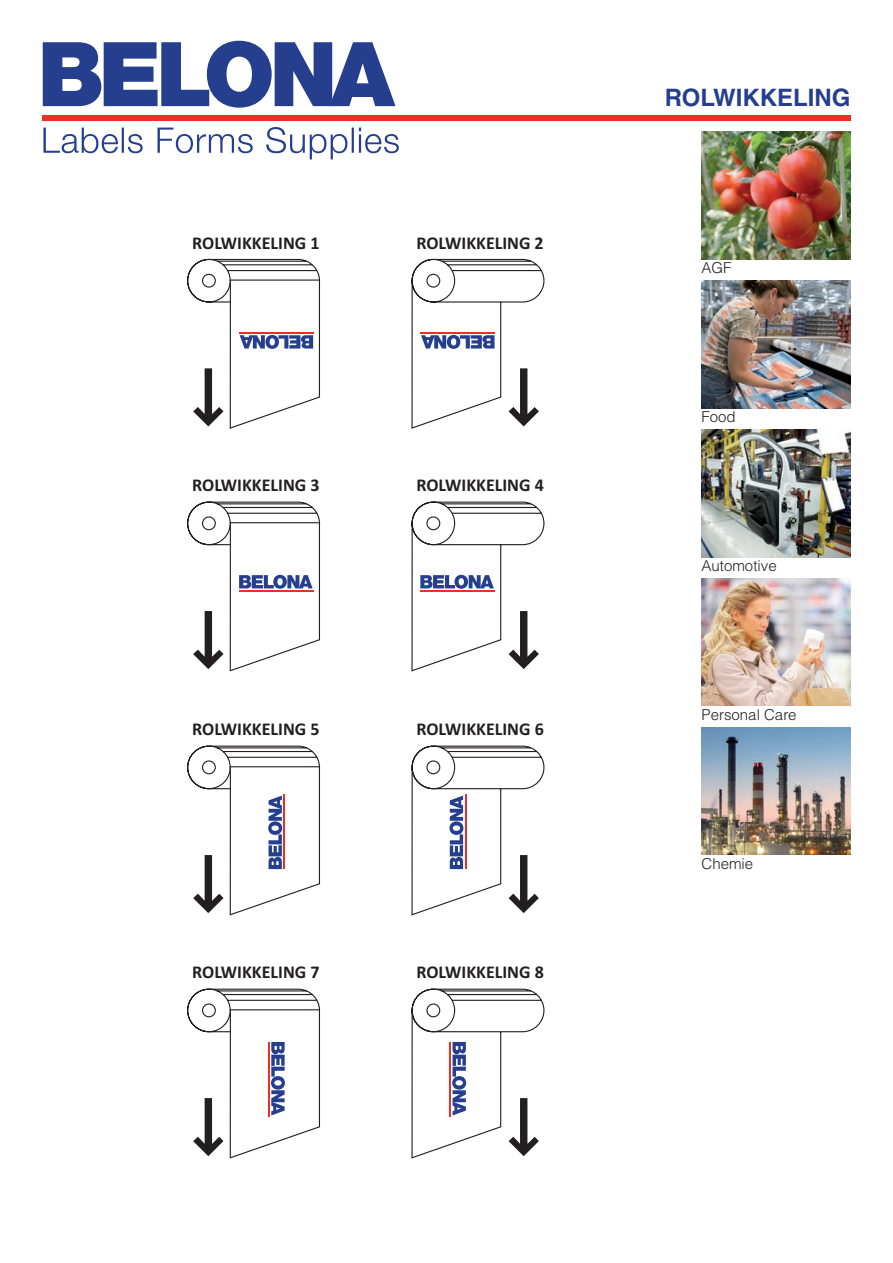
<style>
.page{position:relative;width:893px;height:1263px;background:#fff}
.page>*{position:absolute;margin:0;border:0;box-sizing:border-box;transform-origin:0 0}
.t1{font:700 24px "Helvetica LT";color:#253f8e}
.t2{font:700 18px "Calibri";color:#231f20}
.t3{font:300 15px "Helvetica LT";color:#231f20}
</style>
<div class="page">
<img style="left:702px;top:132px;width:148px;height:127px">
<img style="left:702px;top:281px;width:148px;height:127px">
<img style="left:702px;top:429px;width:148px;height:128px">
<img style="left:702px;top:578px;width:148px;height:128px">
<img style="left:702px;top:727px;width:148px;height:128px">
<svg style="left:43px;top:41px;width:353px;height:67px"></svg>
<div style="left:43px;top:115px;width:356px;height:6px;background:#ee2e22"></div>
<svg style="left:43px;top:127px;width:356px;height:32px"></svg>
<div style="left:386px;top:115px;width:356px;height:6px;background:#ee2e22"></div>
<div style="left:534px;top:115px;width:316px;height:6px;background:#ee2e22"></div>
<svg style="left:187px;top:258px;width:357px;height:171px"></svg>
<svg style="left:193px;top:368px;width:30px;height:58px"></svg>
<svg style="left:509px;top:368px;width:30px;height:58px"></svg>
<svg style="left:187px;top:501px;width:357px;height:171px"></svg>
<svg style="left:193px;top:611px;width:30px;height:58px"></svg>
<svg style="left:509px;top:611px;width:30px;height:58px"></svg>
<svg style="left:187px;top:745px;width:357px;height:171px"></svg>
<svg style="left:193px;top:855px;width:30px;height:58px"></svg>
<svg style="left:509px;top:855px;width:30px;height:58px"></svg>
<svg style="left:187px;top:988px;width:357px;height:170px"></svg>
<svg style="left:193px;top:1098px;width:30px;height:58px"></svg>
<svg style="left:509px;top:1098px;width:30px;height:58px"></svg>
<svg style="left:421px;top:335px;width:74px;height:14px"></svg>
<hr style="left:420px;top:332px;width:74px;height:1px;background:#ee2e22">
<svg style="left:229px;top:279px;width:92px;height:150px"></svg>
<hr style="left:239px;top:332px;width:74px;height:1px;background:#ee2e22">
<svg style="left:229px;top:522px;width:92px;height:150px"></svg>
<hr style="left:239px;top:590px;width:74px;height:1px;background:#ee2e22">
<svg style="left:420px;top:575px;width:74px;height:14px"></svg>
<hr style="left:420px;top:590px;width:75px;height:1px;background:#ee2e22">
<svg style="left:229px;top:766px;width:92px;height:150px"></svg>
<hr style="left:284px;top:795px;width:1px;height:74px;background:#ee2e22">
<svg style="left:449px;top:795px;width:14px;height:74px"></svg>
<hr style="left:465px;top:795px;width:1px;height:74px;background:#ee2e22">
<svg style="left:229px;top:1009px;width:92px;height:149px"></svg>
<hr style="left:268px;top:1042px;width:1px;height:74px;background:#ee2e22">
<svg style="left:452px;top:1042px;width:14px;height:73px"></svg>
<hr style="left:449px;top:1042px;width:2px;height:74px;background:#ee2e22">
<p class="t2" style="left:192px;top:231px;width:129px">ROLWIKKELING 1</p>
<p class="t2" style="left:416px;top:231px;width:129px">ROLWIKKELING 2</p>
<p class="t2" style="left:192px;top:474px;width:129px">ROLWIKKELING 3</p>
<p class="t2" style="left:416px;top:474px;width:129px">ROLWIKKELING 4</p>
<p class="t2" style="left:192px;top:718px;width:129px">ROLWIKKELING 5</p>
<p class="t2" style="left:416px;top:718px;width:129px">ROLWIKKELING 6</p>
<p class="t2" style="left:192px;top:961px;width:129px">ROLWIKKELING 7</p>
<p class="t2" style="left:416px;top:961px;width:129px">ROLWIKKELING 8</p>
<h1 class="t1" style="left:665px;top:83px;width:187px">ROLWIKKELING</h1>
<p class="t3" style="left:702px;top:259px;width:32px">AGF</p>
<p class="t3" style="left:702px;top:408px;width:36px">Food</p>
<p class="t3" style="left:702px;top:556px;width:77px">Automotive</p>
<p class="t3" style="left:702px;top:705px;width:96px">Personal Care</p>
<p class="t3" style="left:702px;top:854px;width:53px">Chemie</p>
</div>
